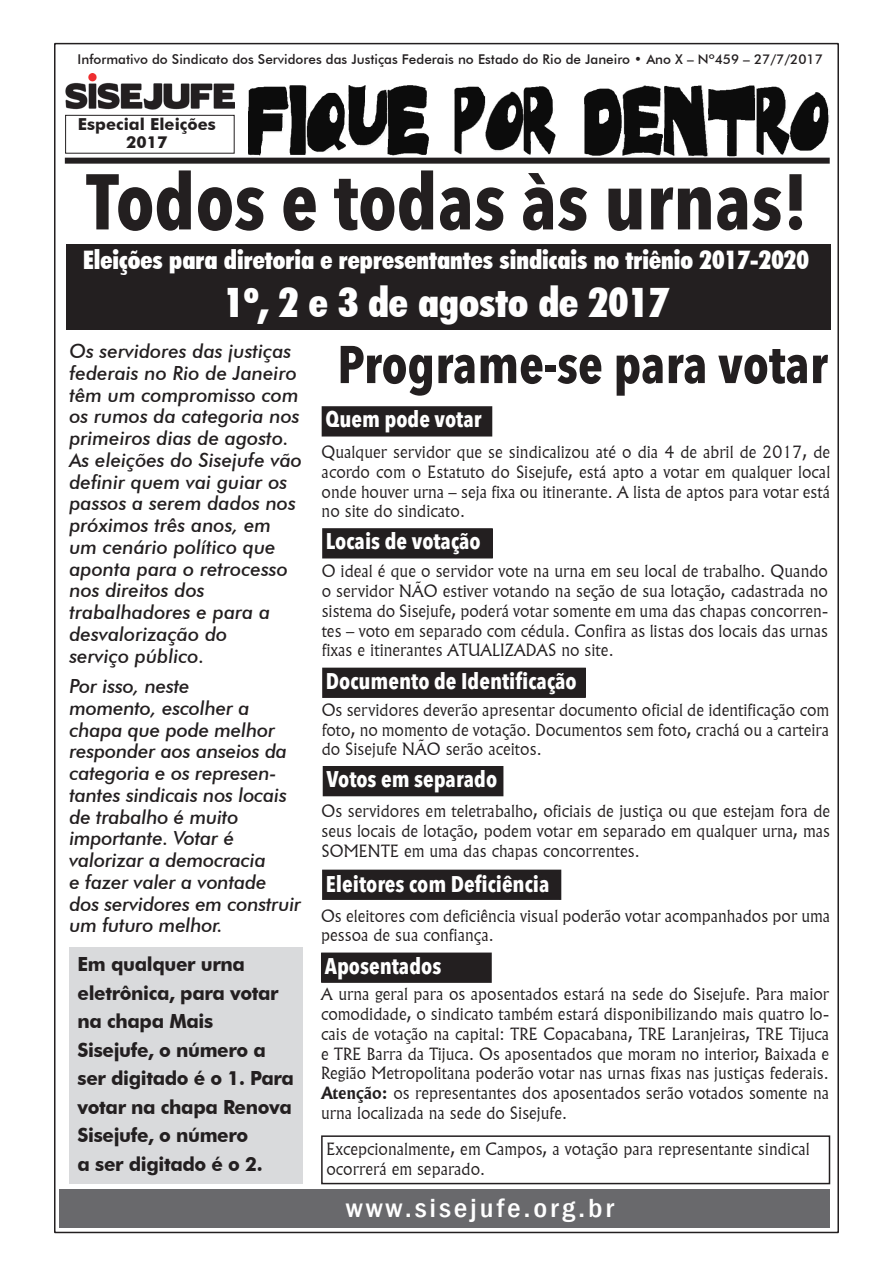
<style>
.page{position:relative;width:893px;height:1263px;background:#fff}
.page>*{position:absolute;margin:0;border:0;box-sizing:border-box;transform-origin:0 0}
.TITULO{font:700 condensed 78px "Avenir Next LT Pro";color:#231f20}
.TITULO-2{font:700 condensed 52.5px "Avenir Next LT Pro";color:#231f20}
.TEXTO{font:900 condensed 40.5px "Futura BT";color:#fff}
.t1{font:500 condensed 27px "Franklin Gothic";letter-spacing:.095em;color:#fff;scale:1.12 1}
.TEXTO-2{font:900 condensed 25.5px "Futura BT";color:#fff}
.TITULO-3{font:700 condensed 22.5px "Avenir Next LT Pro";color:#fff}
.TITULO-4{font:italic 500 19.5px/21.8px "Futura BT";color:#231f20}
.TITULO-5{font:700 19.5px/28.5px "Futura BT";letter-spacing:-.02em;color:#231f20}
.TITULO-6{font:300 16.5px/19.8px "Flareserif 821 BT";color:#231f20;text-align:justify}
.TEXTO-3{font:700 16.5px/18px "Futura BT";color:#231f20;text-align:center}
.TEXTO-4{font:500 13.5px "Futura BT";color:#231f20}
.s1{font-weight:700}
</style>
<div class="page">
<div style="left:69px;top:947px;width:234px;height:236px;background:#d9dadc"></div>
<div style="left:66px;top:245px;width:764px;height:85px;background:#231f20"></div>
<div style="left:321px;top:1135px;width:509px;height:49px;border:2px solid #231f20"></div>
<img style="left:248px;top:85px;width:581px;height:73px">
<div style="left:65px;top:158px;width:765px;height:6px;background:#231f20"></div>
<div style="left:322px;top:407px;width:169px;height:29px;background:#231f20"></div>
<div style="left:322px;top:406px;width:170px;height:30px;border:2px solid #231f20"></div>
<div style="left:323px;top:668px;width:262px;height:29px;background:#231f20"></div>
<div style="left:322px;top:668px;width:264px;height:30px;border:2px solid #231f20"></div>
<div style="left:323px;top:529px;width:169px;height:29px;background:#231f20"></div>
<div style="left:322px;top:528px;width:171px;height:30px;border:2px solid #231f20"></div>
<div style="left:323px;top:870px;width:238px;height:29px;background:#231f20"></div>
<div style="left:322px;top:870px;width:239px;height:30px;border:2px solid #231f20"></div>
<div style="left:322px;top:953px;width:169px;height:29px;background:#231f20"></div>
<div style="left:321px;top:952px;width:171px;height:31px;border:2px solid #231f20"></div>
<div style="left:323px;top:767px;width:180px;height:28px;background:#231f20"></div>
<div style="left:323px;top:766px;width:180px;height:30px;border:2px solid #231f20"></div>
<div style="left:65px;top:115px;width:170px;height:39px;border:1px solid #231f20"></div>
<img style="left:66px;top:73px;width:169px;height:37px">
<div style="left:60px;top:1189px;width:770px;height:39px;background:#69696c"></div>
<p class="TEXTO-4" style="left:78px;top:51px;width:747px">Informativo do Sindicato dos Servidores das Justiças Federais no Estado do Rio de Janeiro • Ano X – Nº459 – 27/7/2017</p>
<p class="TEXTO-3" style="left:78px;top:115px;width:139px">Especial Eleições<br>2017</p>
<p class="TITULO" style="left:86px;top:154px;width:723px">Todos e todas às urnas!</p>
<p class="TEXTO-2" style="left:83px;top:244px;width:727px">Eleições para diretoria e representantes sindicais no triênio 2017-2020</p>
<p class="TEXTO" style="left:224px;top:278px;width:446px">1º, 2 e 3 de agosto de 2017</p>
<p class="TITULO-4" style="left:69px;top:340px;width:234px">Os servidores das justiças federais no Rio de Janeiro têm um compromisso com os rumos da categoria nos primeiros dias de agosto.<br>As eleições do Sisejufe vão definir quem vai guiar os passos a serem dados nos próximos três anos, em um cenário político que aponta para o retrocesso nos direitos dos</p>
<p class="TITULO-4" style="left:69px;top:601px;width:202px">trabalhadores e para a</p>
<p class="TITULO-4" style="left:69px;top:623px;width:159px">desvalorização do</p>
<p class="TITULO-4" style="left:69px;top:645px;width:136px">serviço público.</p>
<p class="TITULO-4" style="left:69px;top:675px;width:122px">Por isso, neste</p>
<p class="TITULO-4" style="left:69px;top:697px;width:219px">momento, escolher a chapa que pode melhor responder aos anseios da categoria e os represen&shy;tantes sindicais nos locais de trabalho é muito</p>
<p class="TITULO-4" style="left:69px;top:827px;width:166px">importante. Votar é</p>
<p class="TITULO-4" style="left:69px;top:849px;width:198px">valorizar a democracia</p>
<p class="TITULO-4" style="left:69px;top:871px;width:199px">e fazer valer a vontade</p>
<p class="TITULO-4" style="left:69px;top:892px;width:233px">dos servidores em construir</p>
<p class="TITULO-4" style="left:69px;top:914px;width:155px">um futuro melhor.</p>
<p class="TITULO-2" style="left:337px;top:332px;width:492px">Programe-se para votar</p>
<p class="TITULO-3" style="left:325px;top:406px;width:158px">Quem pode votar</p>
<p class="TITULO-6" style="left:322px;top:442px;width:510px">Qualquer servidor que se sindicalizou até o dia 4 de abril de 2017, de acordo com o Estatuto do Sisejufe, está apto a votar em qualquer local onde houver urna – seja fixa ou itinerante. A lista de aptos para votar está no site do sindicato.</p>
<p class="TITULO-3" style="left:326px;top:528px;width:156px">Locais de votação</p>
<p class="TITULO-6" style="left:322px;top:561px;width:508px">O ideal é que o servidor vote na urna em seu local de trabalho. Quando o servidor NÃO estiver votando na seção de sua lotação, cadastrada no sistema do Sisejufe, poderá votar somente em uma das chapas concorren&shy;tes – voto em separado com cédula. Confira as listas dos locais das urnas fixas e itinerantes ATUALIZADAS no site.</p>
<p class="TITULO-3" style="left:326px;top:667px;width:252px">Documento de Identificação</p>
<p class="TITULO-6" style="left:322px;top:699px;width:509px">Os servidores deverão apresentar documento oficial de identificação com foto, no momento de votação. Documentos sem foto, crachá ou a carteira do Sisejufe NÃO serão aceitos.</p>
<p class="TITULO-3" style="left:326px;top:765px;width:172px">Votos em separado</p>
<p class="TITULO-6" style="left:322px;top:801px;width:510px">Os servidores em teletrabalho, oficiais de justiça ou que estejam fora de seus locais de lotação, podem votar em separado em qualquer urna, mas SOMENTE em uma das chapas concorrentes.</p>
<p class="TITULO-3" style="left:326px;top:870px;width:225px">Eleitores com Deficiência</p>
<p class="TITULO-6" style="left:321px;top:905px;width:511px">Os eleitores com deficiência visual poderão votar acompanhados por uma pessoa de sua confiança.</p>
<p class="TITULO-5" style="left:78px;top:950px;width:169px">Em qualquer urna</p>
<p class="TITULO-5" style="left:78px;top:978px;width:203px">eletrônica, para votar na chapa Mais</p>
<p class="TITULO-5" style="left:78px;top:1035px;width:218px">Sisejufe, o número a ser digitado é o 1. Para votar na chapa Renova<br>Sisejufe, o número</p>
<p class="TITULO-5" style="left:78px;top:1149px;width:186px">a ser digitado é o 2.</p>
<p class="TITULO-3" style="left:325px;top:952px;width:118px">Aposentados</p>
<p class="TITULO-6" style="left:321px;top:984px;width:510px">A urna geral para os aposentados estará na sede do Sisejufe. Para maior comodidade, o sindicato também estará disponibilizando mais quatro lo&shy;cais de votação na capital: TRE Copacabana, TRE Laranjeiras, TRE Tijuca e TRE Barra da Tijuca. Os aposentados que moram no interior, Baixada e Região Metropolitana poderão votar nas urnas fixas nas justiças federais.</p>
<p class="TITULO-6" style="left:321px;top:1083px;width:509px"><span class="s1">Atenção:</span> os representantes dos aposentados serão votados somente na urna localizada na sede do Sisejufe.</p>
<p class="TITULO-6" style="left:326px;top:1139px;width:485px">Excepcionalmente, em Campos, a votação para representante sindical ocorrerá em separado.</p>
<p class="t1" style="left:346px;top:1190px;width:241px">www.sisejufe.org.br</p>
</div>
